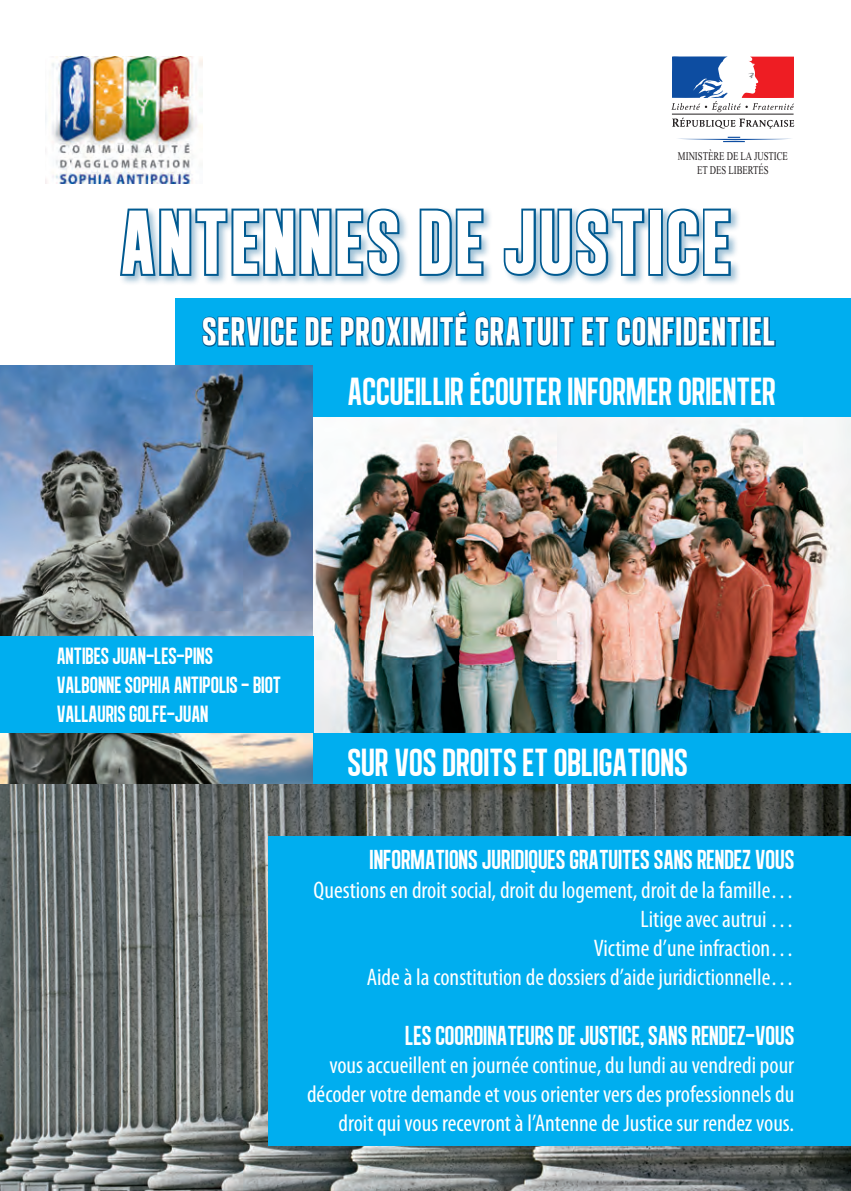
<style>
.page{position:relative;width:851px;height:1191px;background:#fff}
.page>*{position:absolute;margin:0;border:0;box-sizing:border-box;transform-origin:0 0}
.t1{font:700 90px "Algre Sans NC";letter-spacing:.04em;color:#fff}
.t2{font:40px "Algre Sans NC";color:#fff}
.t3{font:700 40px "Algre Sans NC";letter-spacing:.02em;color:#fff}
.t4{font:28px "Algre Sans NC";color:#fff}
.t5{font:condensed 24px/28.8px "Myriad Pro";color:#fff;text-align:right}
.t6{font:24px "Algre Sans NC";color:#fff}
.t7{font:11.8px/14.2px "Times New Roman";color:#231f20;text-align:center;scale:.74 1}
</style>
<div class="page">
<div style="left:175px;top:298px;width:675px;height:71px;background:#00aeef"></div>
<img style="left:0;top:366px;width:313px;height:418px">
<img style="left:313px;top:417px;width:537px;height:316px">
<div style="left:0;top:636px;width:313px;height:97px;background:#00aeef"></div>
<img style="left:0;top:784px;width:850px;height:407px">
<div style="left:313px;top:366px;width:537px;height:51px;background:#00aeef"></div>
<div style="left:313px;top:733px;width:537px;height:51px;background:#00aeef"></div>
<div style="left:118px;top:206px;width:622px;height:80px;background:#005a91;opacity:.37"></div>
<svg style="left:118px;top:206px;width:283px;height:72px;background:#79a8c4"></svg>
<svg style="left:417px;top:207px;width:68px;height:71px;background:#71a2c1"></svg>
<svg style="left:501px;top:207px;width:145px;height:71px"></svg>
<div style="left:648px;top:209px;width:14px;height:67px;border:4px solid #005a91"></div>
<svg style="left:664px;top:207px;width:68px;height:71px;background:#75a6c3"></svg>
<img style="left:45px;top:57px;width:158px;height:126px">
<svg style="left:672px;top:118px;width:122px;height:11px"></svg>
<hr style="left:671px;top:114px;width:122px;height:1px;background:#231f20">
<svg style="left:671px;top:57px;width:123px;height:55px"></svg>
<svg style="left:678px;top:137px;width:113px;height:5px"></svg>
<div style="left:268px;top:836px;width:582px;height:310px;background:#00aeef"></div>
<svg style="left:202px;top:316px;width:61px;height:31px"></svg>
<div style="left:263px;top:317px;width:6px;height:30px;border:2px solid #005a91"></div>
<svg style="left:269px;top:316px;width:134px;height:31px"></svg>
<div style="left:402px;top:317px;width:7px;height:30px;border:2px solid #005a91"></div>
<svg style="left:409px;top:316px;width:23px;height:31px"></svg>
<div style="left:432px;top:317px;width:7px;height:30px;border:2px solid #005a91"></div>
<svg style="left:438px;top:310px;width:114px;height:37px"></svg>
<div style="left:552px;top:317px;width:7px;height:30px;border:2px solid #005a91"></div>
<svg style="left:559px;top:316px;width:116px;height:31px"></svg>
<div style="left:675px;top:317px;width:7px;height:30px;border:2px solid #005a91"></div>
<svg style="left:682px;top:316px;width:60px;height:31px"></svg>
<div style="left:742px;top:317px;width:7px;height:30px;border:2px solid #005a91"></div>
<svg style="left:748px;top:316px;width:28px;height:31px"></svg>
<p class="t7" style="left:678px;top:148px;width:150px">MINISTÈRE DE LA JUSTICE<br>ET DES LIBERTÉS</p>
<p class="t1" style="left:120px;top:193px;width:612px">ANTENNES DE JUSTICE</p>
<p class="t3" style="left:202px;top:310px;width:574px">SERVICE DE PROXIMITÉ GRATUIT ET CONFIDENTIEL</p>
<p class="t2" style="left:347px;top:370px;width:429px">ACCUEILLIR ÉCOUTER INFORMER ORIENTER</p>
<p class="t6" style="left:57px;top:643px;width:158px">ANTIBES JUAN-LES-PINS</p>
<p class="t6" style="left:57px;top:672px;width:226px">VALBONNE SOPHIA ANTIPOLIS - BIOT</p>
<p class="t6" style="left:57px;top:700px;width:153px">VALLAURIS GOLFE-JUAN</p>
<p class="t2" style="left:347px;top:740px;width:342px">SUR VOS DROITS ET OBLIGATIONS</p>
<p class="t4" style="left:369px;top:844px;width:426px">INFORMATIONS JURIDIQUES GRATUITES SANS RENDEZ VOUS</p>
<p class="t5" style="left:313px;top:875px;width:482px">Questions en droit social, droit du logement, droit de la famille…</p>
<p class="t5" style="left:640px;top:904px;width:155px">Litige avec autrui …</p>
<p class="t5" style="left:593px;top:933px;width:202px">Victime d’une infraction…</p>
<p class="t5" style="left:367px;top:962px;width:429px">Aide à la constitution de dossiers d’aide juridictionnelle…</p>
<p class="t4" style="left:405px;top:1020px;width:390px">LES COORDINATEURS DE JUSTICE, SANS RENDEZ-VOUS</p>
<p class="t5" style="left:307px;top:1050px;width:488px">vous accueillent en journée continue, du lundi au vendredi pour décoder votre demande et vous orienter vers des professionnels du droit qui vous recevront à l’Antenne de Justice sur rendez vous.</p>
</div>
